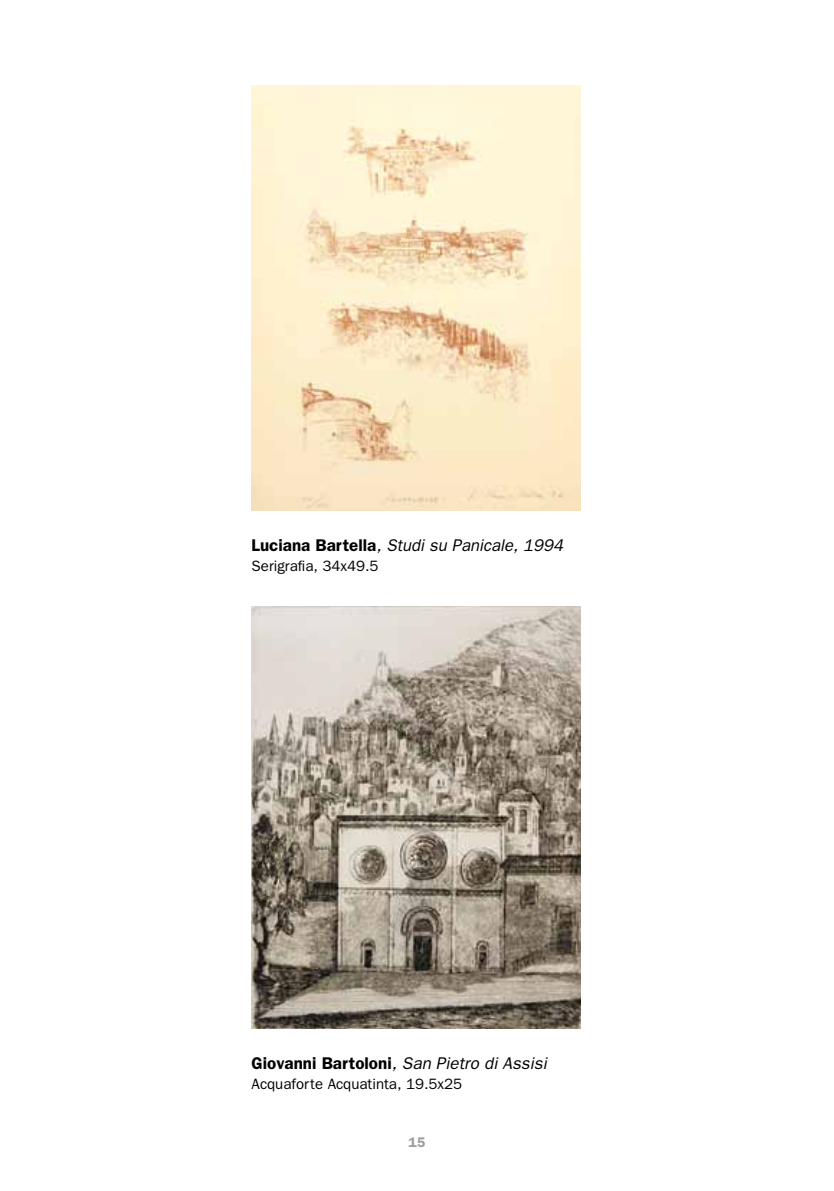
<style>
.page{position:relative;width:834px;height:1191px;background:#fff}
.page>*{position:absolute;margin:0;border:0;box-sizing:border-box;transform-origin:0 0}
.t1{font:italic 17px "Franklin Gothic";color:#000}
.t2{font:15px "Franklin Gothic";color:#000}
.t3{font:600 14px "Franklin Gothic";color:#9d9d9c}
.s1{font-weight:600;font-style:normal}
</style>
<div class="page">
<img style="left:251px;top:85px;width:329px;height:425px">
<img style="left:251px;top:606px;width:329px;height:422px">
<p class="t1" style="left:251px;top:536px;width:313px"><span class="s1">Luciana Bartella</span>, Studi su Panicale, 1994</p>
<p class="t2" style="left:251px;top:557px;width:128px">Serigrafia, 34x49.5</p>
<p class="t1" style="left:251px;top:1053px;width:297px"><span class="s1">Giovanni Bartoloni</span>, San Pietro di Assisi</p>
<p class="t2" style="left:251px;top:1075px;width:212px">Acquaforte Acquatinta, 19.5x25</p>
<p class="t3" style="left:408px;top:1134px;width:18px">15</p>
</div>
